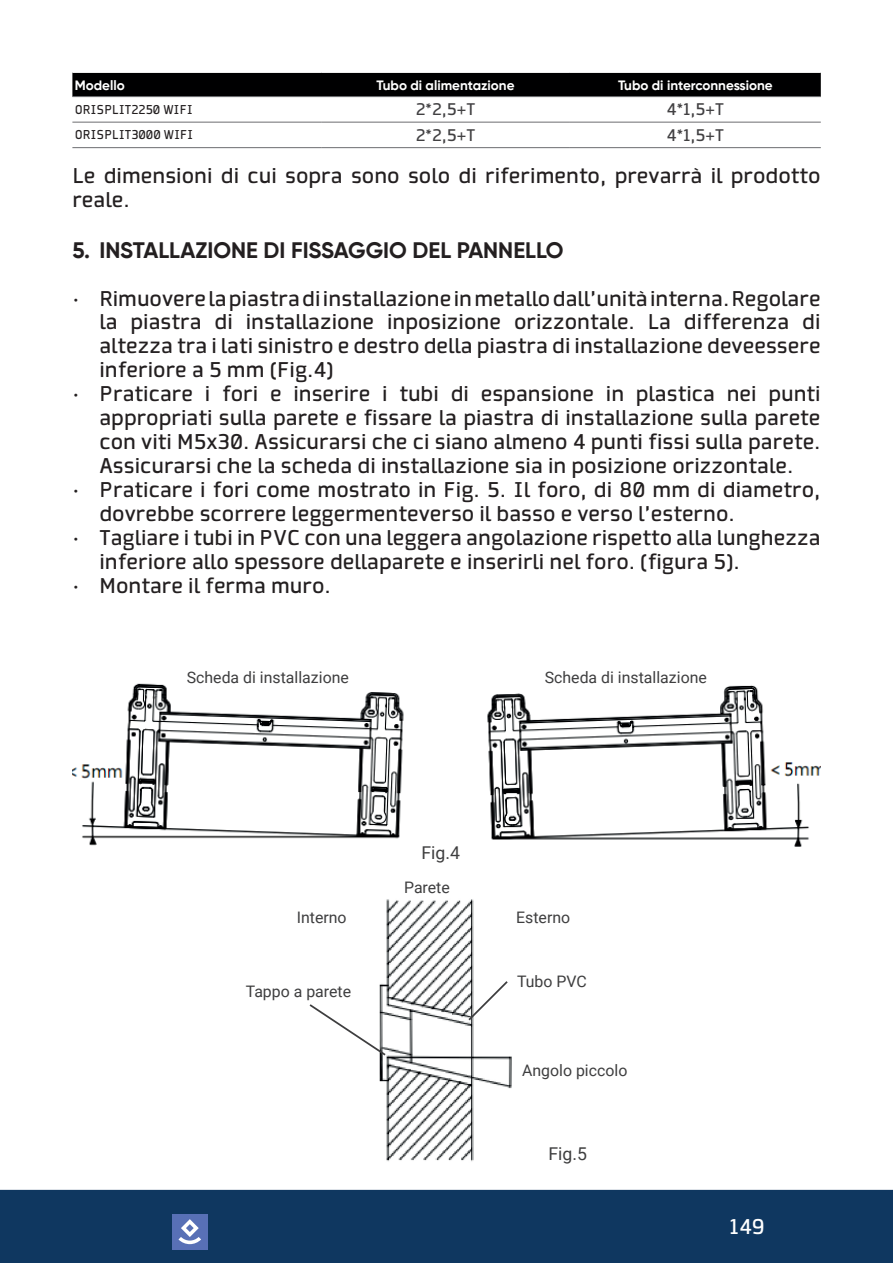
<style>
.page{position:relative;width:893px;height:1263px;background:#fff}
.page>*{position:absolute;margin:0;border:0;box-sizing:border-box;transform-origin:0 0}
.t1{font:700 22.35px "Gilroy";color:#231f20}
.t2{font:19.95px/24px "Collator";color:#231f20}
.t3{font:19.95px "Collator";color:#fff}
.t4{font:17.7px "Roboto";color:#3e3e3f}
.t5{font:15.9px "Roboto";color:#3e3e3f}
.t6{font:15.75px "Collator";color:#414042}
.t7{font:700 13.5px "Gilroy";color:#fff}
.t8{font:12px "Collator";color:#231f20;scale:.95 1}
</style>
<div class="page">
<div style="left:1px;top:1190px;width:892px;height:73px;background:#0f3760"></div>
<svg style="left:0;top:1189px;width:1px;height:74px"></svg>
<div style="left:172px;top:1214px;width:36px;height:35px;background:#5870b6"></div>
<svg style="left:178px;top:1219px;width:23px;height:25px"></svg>
<img style="left:72px;top:683px;width:749px;height:164px">
<img style="left:379px;top:899px;width:132px;height:263px">
<svg style="left:309px;top:1002px;width:78px;height:55px"></svg>
<svg style="left:467px;top:979px;width:43px;height:43px"></svg>
<div style="left:72px;top:73px;width:749px;height:23px;background:#000001"></div>
<hr style="left:72px;top:96px;width:249px;height:1px;background:#6c6d70">
<hr style="left:72px;top:122px;width:249px;height:1px;background:#6c6d70">
<hr style="left:72px;top:147px;width:249px;height:1px;background:#6c6d70">
<hr style="left:321px;top:96px;width:249px;height:1px;background:#6c6d70">
<hr style="left:570px;top:96px;width:251px;height:1px;background:#6c6d70">
<hr style="left:321px;top:122px;width:249px;height:1px;background:#6c6d70">
<hr style="left:570px;top:122px;width:251px;height:1px;background:#6c6d70">
<hr style="left:321px;top:147px;width:249px;height:1px;background:#6c6d70">
<hr style="left:570px;top:147px;width:251px;height:1px;background:#6c6d70">
<p class="t7" style="left:75px;top:77px;width:52px">Modello</p>
<p class="t7" style="left:377px;top:77px;width:139px">Tubo di alimentazione</p>
<p class="t7" style="left:618px;top:77px;width:156px">Tubo di interconnessione</p>
<p class="t8" style="left:75px;top:103px;width:126px">ORISPLIT2250 WIFI</p>
<p class="t6" style="left:416px;top:100px;width:61px">2*2,5+T</p>
<p class="t6" style="left:667px;top:100px;width:59px">4*1,5+T</p>
<p class="t8" style="left:75px;top:128px;width:126px">ORISPLIT3000 WIFI</p>
<p class="t6" style="left:416px;top:126px;width:61px">2*2,5+T</p>
<p class="t6" style="left:667px;top:126px;width:59px">4*1,5+T</p>
<p class="t2" style="left:72px;top:165px;width:750px">Le dimensioni di cui sopra sono solo di riferimento, prevarrà il prodotto reale.</p>
<p class="t1" style="left:72px;top:236px;width:493px">5. INSTALLAZIONE DI FISSAGGIO DEL PANNELLO</p>
<p class="t2" style="left:99px;top:287px;width:723px;text-align:justify;text-indent:-27px">• Rimuovere la piastra di installazione in metallo dall’unità interna. Regolare la piastra di installazione inposizione orizzontale. La differenza di altezza tra i lati sinistro e destro della piastra di installazione deveessere inferiore a 5 mm (Fig.4)</p>
<p class="t2" style="left:99px;top:383px;width:723px;text-align:justify;text-indent:-27px">• Praticare i fori e inserire i tubi di espansione in plastica nei punti appropriati sulla parete e fissare la piastra di installazione sulla parete con viti M5x30. Assicurarsi che ci siano almeno 4 punti fissi sulla parete.<br>Assicurarsi che la scheda di installazione sia in posizione orizzontale.</p>
<p class="t2" style="left:99px;top:479px;width:723px;text-indent:-27px">• Praticare i fori come mostrato in Fig. 5. Il foro, di 80 mm di diametro, dovrebbe scorrere leggermenteverso il basso e verso l’esterno.</p>
<p class="t2" style="left:99px;top:527px;width:723px;text-indent:-27px">• Tagliare i tubi in PVC con una leggera angolazione rispetto alla lunghezza inferiore allo spessore dellaparete e inserirli nel foro. (figura 5).</p>
<p class="t2" style="left:72px;top:574px;width:260px">• Montare il ferma muro.</p>
<p class="t5" style="left:187px;top:666px;width:164px">Scheda di installazione</p>
<p class="t5" style="left:545px;top:666px;width:164px">Scheda di installazione</p>
<p class="t4" style="left:421px;top:840px;width:40px">Fig.4</p>
<p class="t5" style="left:404px;top:876px;width:47px">Parete</p>
<p class="t5" style="left:297px;top:906px;width:51px">Interno</p>
<p class="t5" style="left:516px;top:906px;width:55px">Esterno</p>
<p class="t5" style="left:246px;top:980px;width:107px">Tappo a parete</p>
<p class="t5" style="left:517px;top:970px;width:71px">Tubo PVC</p>
<p class="t5" style="left:522px;top:1060px;width:107px">Angolo piccolo</p>
<p class="t4" style="left:548px;top:1141px;width:40px">Fig.5</p>
<p class="t3" style="left:730px;top:1215px;width:37px">149</p>
</div>
